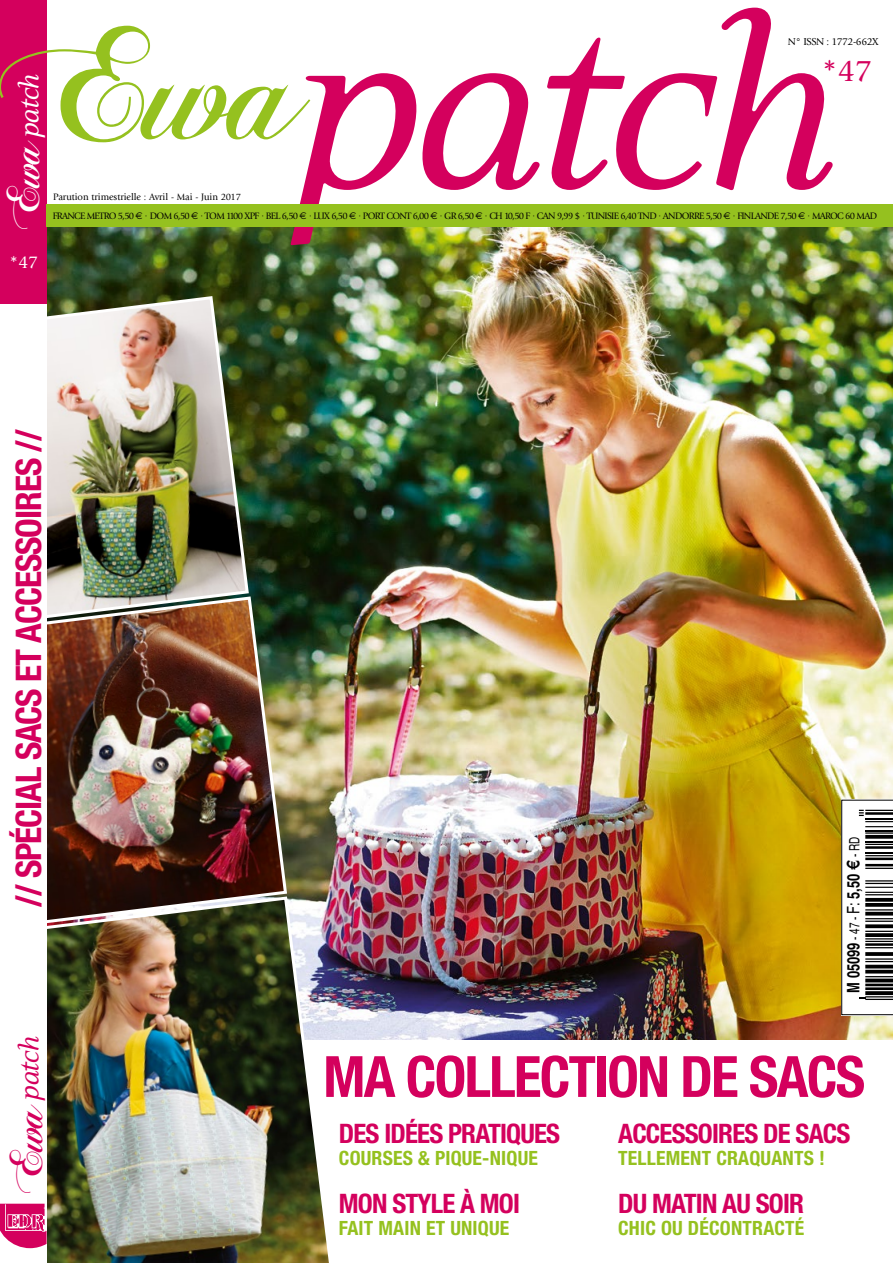
<style>
.page{position:relative;width:893px;height:1263px;background:#fff}
.page>*{position:absolute;margin:0;border:0;box-sizing:border-box;transform-origin:0 0}
.t1{font:italic 265.35px "Eidetic Neo";letter-spacing:-.06em;color:#d4005d}
.t2{font:168px "Chopin Script";color:#95c11f}
.t3{font:700 condensed 57px "Helvetica Neue LT Std";letter-spacing:-.03em;color:#d4005d}
.t4{font:52.5px "Ean P35 N0";color:#000}
.t5{font:48px "Chopin Script";color:#d4005d}
.t6{font:48px "Chopin Script";color:#fff}
.t7{font:700 condensed 35.4px "Helvetica Neue LT Std";letter-spacing:-.03em;color:#d4005d}
.t8{font:31.5px "Giovanni";color:#d4005d}
.t9{font:italic 30.75px "Eidetic Neo";color:#d4005d}
.t10{font:italic 30.75px "Eidetic Neo";color:#fff}
.t11{font:700 condensed 26.85px "Helvetica Neue LT Std";letter-spacing:-.03em;color:#d4005d}
.t12{font:700 condensed 19.65px "Helvetica Neue LT Std";letter-spacing:.01em;color:#95c11f}
.t13{font:18px "Giovanni";color:#fff}
.t14{font:700 17.25px "Helvetica";color:#000;scale:.75 1}
.t15{font:10.5px "Giovanni";letter-spacing:-.04em;color:#000}
.t16{font:9.75px "Giovanni";letter-spacing:-.07em;color:#000}
.t17{font:9.75px "Giovanni";color:#000}
.s1{font-family:"Euro Sans"}
.s2{font-weight:400;font-size:14.25px}
.s3{font-weight:400}
.s4{font-family:"Euro"}
</style>
<div class="page">
<img style="left:47px;top:227px;width:846px;height:813px">
<img style="left:47px;top:895px;width:296px;height:368px">
<img style="left:47px;top:595px;width:242px;height:334px">
<img style="left:47px;top:294px;width:203px;height:334px">
<div style="left:0;top:0;width:47px;height:304px;background:#d4005d"></div>
<svg style="left:0;top:1204px;width:47px;height:44px"></svg>
<img style="left:3px;top:1203px;width:44px;height:31px">
<div style="left:47px;top:204px;width:846px;height:23px;background:#95c11f"></div>
<svg style="left:841px;top:800px;width:52px;height:215px"></svg>
<h1 class="t1" style="left:287px;top:-28px;width:552px">patch</h1>
<h2 class="t2" style="left:-1px;top:-19px;width:309px">Ewa</h2>
<p class="t15" style="left:788px;top:36px;width:92px">N° ISSN : 1772-662X</p>
<h3 class="t8" style="left:821px;top:53px;width:53px">*47</h3>
<h3 class="t10" style="left:13px;top:138px;width:66px;rotate:-90deg">patch</h3>
<h3 class="t6" style="left:-6px;top:229px;width:93px;rotate:-90deg">Ewa</h3>
<p class="t17" style="left:53px;top:191px;width:189px">Parution trimestrielle : Avril - Mai - Juin 2017</p>
<p class="t16" style="left:53px;top:210px;width:826px">FRANCE METRO 5,50 <span class="s1">€</span> · DOM 6,50 <span class="s1">€</span> · TOM 1100 XPF · BEL 6,50 <span class="s1">€</span> · LUX 6,50 <span class="s1">€</span> · PORT CONT 6,00 <span class="s1">€</span> · GR 6,50 <span class="s1">€</span> · CH 10,50 F · CAN 9,99 $ · TUNISIE 6,40 TND · ANDORRE 5,50 <span class="s1">€</span> · FINLANDE 7,50 <span class="s1">€</span> · MAROC 60 MAD</p>
<h3 class="t13" style="left:9px;top:252px;width:31px">*47</h3>
<h3 class="t7" style="left:7px;top:907px;width:479px;rotate:-90deg">// SPÉCIAL SACS ET ACCESSOIRES //</h3>
<h3 class="t9" style="left:13px;top:1100px;width:66px;rotate:-90deg">patch</h3>
<h3 class="t5" style="left:-3px;top:1193px;width:93px;rotate:-90deg">Ewa</h3>
<h3 class="t4" style="left:859px;top:1000px;width:198px;rotate:-90deg">’:HIKPKJ=^UZZU\:?a@a@o@r@a"</h3>
<h3 class="t14" style="left:843px;top:992px;width:209px;rotate:-90deg">M 05099 <span class="s2">- 47 -</span> <span class="s3">F:</span> 5,50 <span class="s4">E</span> <span class="s2">- RD</span></h3>
<h3 class="t3" style="left:323px;top:1042px;width:543px">MA COLLECTION DE SACS</h3>
<h3 class="t11" style="left:339px;top:1117px;width:223px">DES IDÉES PRATIQUES</h3>
<h3 class="t12" style="left:339px;top:1146px;width:201px">COURSES &amp; PIQUE-NIQUE</h3>
<h3 class="t11" style="left:339px;top:1187px;width:183px">MON STYLE À MOI</h3>
<h3 class="t12" style="left:339px;top:1216px;width:172px">FAIT MAIN ET UNIQUE</h3>
<h3 class="t11" style="left:618px;top:1117px;width:234px">ACCESSOIRES DE SACS</h3>
<h3 class="t12" style="left:618px;top:1146px;width:208px">TELLEMENT CRAQUANTS !</h3>
<h3 class="t11" style="left:618px;top:1187px;width:187px">DU MATIN AU SOIR</h3>
<h3 class="t12" style="left:618px;top:1216px;width:188px">CHIC OU DÉCONTRACTÉ</h3>
</div>
